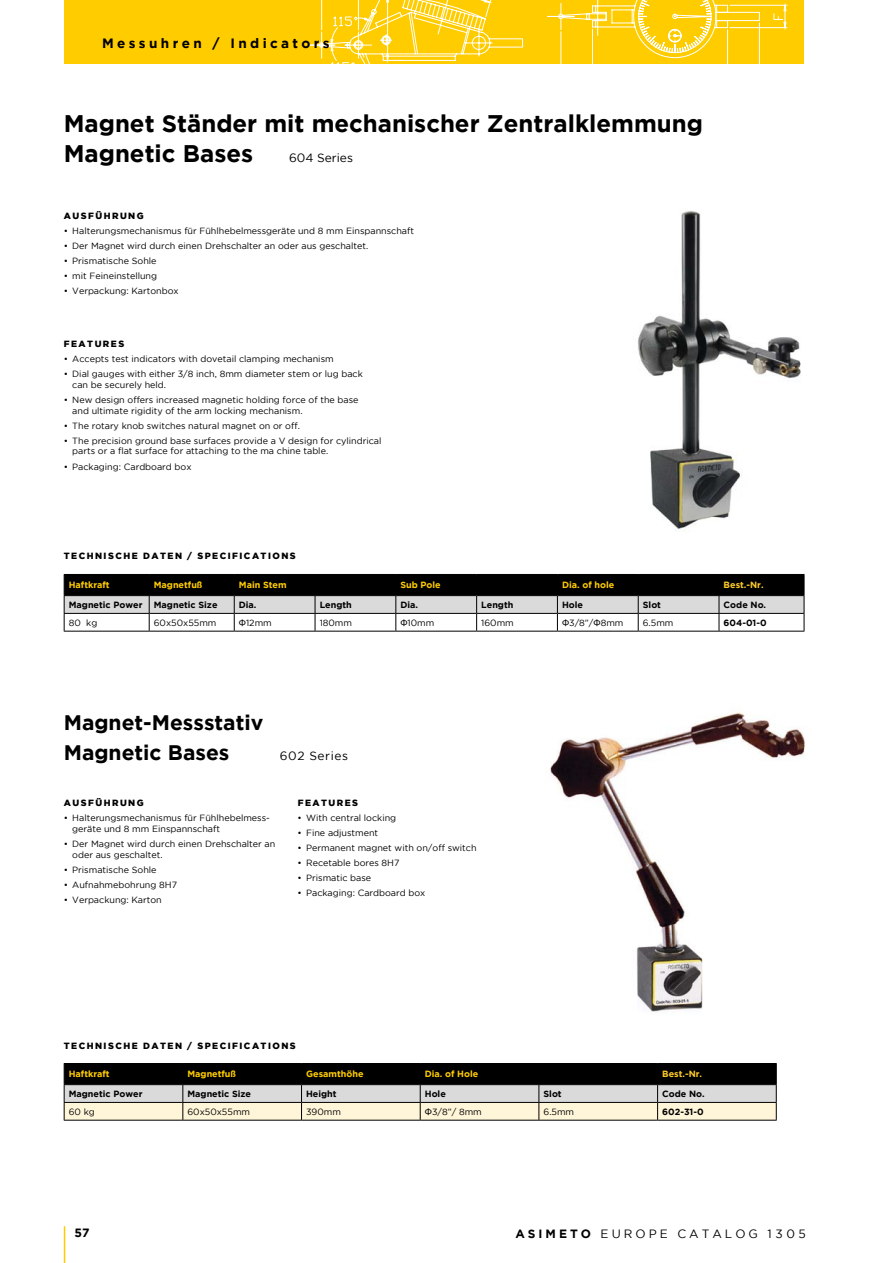
<style>
.page{position:relative;width:893px;height:1263px;background:#fff}
.page>*{position:absolute;margin:0;border:0;box-sizing:border-box;transform-origin:0 0}
.t1{font:700 24px/30px "Gotham";color:#000}
.t2{font:700 21px/30px "Gotham";color:#000}
.t3{font:700 13.5px "Gotham";letter-spacing:.25em;color:#000}
.t4{font:12px "Gotham";letter-spacing:.25em;color:#000}
.t5{font:12px "Gotham";color:#000}
.t6{font:12px "Gotham";letter-spacing:.05em;color:#000}
.t7{font:700 12px "Gotham";color:#000}
.t8{font:9px/10.8px "Gotham";color:#000}
.t9{font:700 9px "Gotham";color:#000}
.t10{font:900 9px "Gotham";letter-spacing:.165em;color:#000}
.t11{font:700 9px "Gotham";color:#fc0}
.t12{font:700 9px "Gotham";color:#fecb27}
.s1{font-family:"Arial"}
.s2{font-weight:700}
</style>
<div class="page">
<hr style="left:64px;top:1226px;width:1px;height:37px;background:#fc0">
<img style="left:550px;top:712px;width:255px;height:300px">
<hr style="left:64px;top:631px;width:85px;height:1px;background:#000">
<hr style="left:149px;top:631px;width:85px;height:1px;background:#000">
<hr style="left:234px;top:631px;width:81px;height:1px;background:#000">
<hr style="left:315px;top:631px;width:81px;height:1px;background:#000">
<hr style="left:396px;top:631px;width:81px;height:1px;background:#000">
<hr style="left:477px;top:631px;width:80px;height:1px;background:#000">
<hr style="left:557px;top:631px;width:81px;height:1px;background:#000">
<hr style="left:638px;top:631px;width:81px;height:1px;background:#000">
<hr style="left:719px;top:631px;width:85px;height:1px;background:#000">
<svg style="left:64px;top:574px;width:741px;height:57px"></svg>
<svg style="left:64px;top:1063px;width:713px;height:57px;background:#8a877e"></svg>
<hr style="left:64px;top:1120px;width:119px;height:1px;background:#000">
<hr style="left:183px;top:1120px;width:119px;height:1px;background:#000">
<hr style="left:302px;top:1120px;width:118px;height:1px;background:#000">
<hr style="left:420px;top:1120px;width:119px;height:1px;background:#000">
<hr style="left:539px;top:1120px;width:119px;height:1px;background:#000">
<hr style="left:658px;top:1120px;width:119px;height:1px;background:#000">
<div style="left:64px;top:0;width:740px;height:64px;background:#fc0"></div>
<svg style="left:308px;top:0;width:480px;height:64px"></svg>
<img style="left:637px;top:211px;width:164px;height:321px">
<h3 class="t3" style="left:102px;top:35px;width:229px">Messuhren / Indicators</h3>
<h1 class="t1" style="left:64px;top:108px;width:641px">Magnet Ständer mit mechanischer Zentralklemmung<br>Magnetic Bases</h1>
<h3 class="t5" style="left:289px;top:151px;width:65px">604 Series</h3>
<p class="t10" style="left:64px;top:211px;width:17px">AUSF</p>
<p class="t10" style="left:95px;top:211px;width:17px">ÜHRUN</p>
<p class="t10" style="left:137px;top:211px;width:8px">G</p>
<p class="t8" style="left:64px;top:226px;width:352px">• Halterungsmechanismus für Fühlhebelmessgeräte und 8 mm Einspannschaft</p>
<p class="t8" style="left:64px;top:241px;width:306px">• Der Magnet wird durch einen Drehschalter an oder aus geschaltet.</p>
<p class="t8" style="left:64px;top:256px;width:94px">• Prismatische Sohle</p>
<p class="t8" style="left:64px;top:271px;width:95px">• mit Feineinstellung</p>
<p class="t8" style="left:64px;top:286px;width:117px">• Verpackung: Kartonbox</p>
<p class="t10" style="left:64px;top:338px;width:16px">FEATURES</p>
<p class="t8" style="left:64px;top:353px;width:271px">• Accepts test indicators with dovetail clamping mechanism</p>
<p class="t8" style="left:72px;top:368px;width:292px;text-indent:-9px">• Dial gauges with either 3/8 inch, 8mm diameter stem or lug back can be securely held.</p>
<p class="t8" style="left:72px;top:394px;width:288px;text-indent:-9px">• New design offers increased magnetic holding force of the base and ultimate rigidity of the arm locking mechanism.</p>
<p class="t8" style="left:64px;top:420px;width:238px">• The rotary knob switches natural magnet on or off.</p>
<p class="t8" style="left:72px;top:435px;width:311px;text-indent:-9px">• The precision ground base surfaces provide a V design for cylindrical parts or a flat surface for attaching to the ma chine table.</p>
<p class="t8" style="left:64px;top:461px;width:129px">• Packaging: Cardboard box</p>
<p class="t10" style="left:64px;top:551px;width:233px">TECHNISCHE DATEN / SPECIFICATIONS</p>
<p class="t11" style="left:69px;top:580px;width:42px">Haftkraft</p>
<p class="t11" style="left:154px;top:580px;width:50px">Magnetfuß</p>
<p class="t11" style="left:239px;top:580px;width:49px">Main Stem</p>
<p class="t11" style="left:400px;top:580px;width:42px">Sub Pole</p>
<p class="t11" style="left:562px;top:580px;width:54px">Dia. of hole</p>
<p class="t12" style="left:724px;top:580px;width:41px">Best.-Nr.</p>
<p class="t9" style="left:69px;top:599px;width:75px">Magnetic Power</p>
<p class="t9" style="left:154px;top:599px;width:65px">Magnetic Size</p>
<p class="t9" style="left:239px;top:599px;width:19px">Dia.</p>
<p class="t9" style="left:320px;top:599px;width:34px">Length</p>
<p class="t9" style="left:400px;top:599px;width:19px">Dia.</p>
<p class="t9" style="left:481px;top:599px;width:34px">Length</p>
<p class="t9" style="left:562px;top:599px;width:23px">Hole</p>
<p class="t9" style="left:643px;top:599px;width:20px">Slot</p>
<p class="t9" style="left:724px;top:599px;width:44px">Code No.</p>
<p class="t8" style="left:69px;top:617px;width:30px">80 kg</p>
<p class="t8" style="left:154px;top:617px;width:64px">60x50x55mm</p>
<p class="t8" style="left:239px;top:617px;width:34px"><span class="s1">Φ</span>12mm</p>
<p class="t8" style="left:320px;top:617px;width:34px">180mm</p>
<p class="t8" style="left:400px;top:617px;width:35px"><span class="s1">Φ</span>10mm</p>
<p class="t8" style="left:481px;top:617px;width:34px">160mm</p>
<p class="t8" style="left:562px;top:617px;width:63px"><span class="s1">Φ</span>3/8”/<span class="s1">Φ</span>8mm</p>
<p class="t8" style="left:643px;top:617px;width:32px">6.5mm</p>
<p class="t9" style="left:724px;top:617px;width:45px">604-01-0</p>
<h2 class="t2" style="left:64px;top:707px;width:201px">Magnet-Messstativ<br>Magnetic Bases</h2>
<h3 class="t6" style="left:280px;top:749px;width:70px">602 Series</h3>
<p class="t10" style="left:64px;top:798px;width:17px">AUSF</p>
<p class="t10" style="left:95px;top:798px;width:17px">ÜHRUN</p>
<p class="t10" style="left:137px;top:798px;width:8px">G</p>
<p class="t8" style="left:72px;top:812px;width:199px;text-indent:-9px">• Halterungsmechanismus für Fühlhebelmess&shy;geräte und 8 mm Einspannschaft</p>
<p class="t8" style="left:72px;top:838px;width:205px;text-indent:-9px">• Der Magnet wird durch einen Drehschalter an oder aus geschaltet.</p>
<p class="t8" style="left:64px;top:864px;width:94px">• Prismatische Sohle</p>
<p class="t8" style="left:64px;top:879px;width:115px">• Aufnahmebohrung 8H7</p>
<p class="t8" style="left:64px;top:894px;width:100px">• Verpackung: Karton</p>
<p class="t10" style="left:298px;top:798px;width:16px">FEATURES</p>
<p class="t8" style="left:298px;top:812px;width:100px">• With central locking</p>
<p class="t8" style="left:298px;top:827px;width:82px">• Fine adjustment</p>
<p class="t8" style="left:298px;top:842px;width:180px">• Permanent magnet with on/off switch</p>
<p class="t8" style="left:298px;top:857px;width:103px">• Recetable bores 8H7</p>
<p class="t8" style="left:298px;top:873px;width:75px">• Prismatic base</p>
<p class="t8" style="left:298px;top:888px;width:129px">• Packaging: Cardboard box</p>
<p class="t10" style="left:64px;top:1040px;width:233px">TECHNISCHE DATEN / SPECIFICATIONS</p>
<p class="t11" style="left:69px;top:1069px;width:42px">Haftkraft</p>
<p class="t11" style="left:187px;top:1069px;width:50px">Magnetfuß</p>
<p class="t11" style="left:306px;top:1069px;width:59px">Gesamthöhe</p>
<p class="t11" style="left:425px;top:1069px;width:55px">Dia. of Hole</p>
<p class="t12" style="left:662px;top:1069px;width:41px">Best.-Nr.</p>
<p class="t9" style="left:69px;top:1088px;width:75px">Magnetic Power</p>
<p class="t9" style="left:187px;top:1088px;width:65px">Magnetic Size</p>
<p class="t9" style="left:306px;top:1088px;width:32px">Height</p>
<p class="t9" style="left:425px;top:1088px;width:23px">Hole</p>
<p class="t9" style="left:543px;top:1088px;width:20px">Slot</p>
<p class="t9" style="left:662px;top:1088px;width:44px">Code No.</p>
<p class="t8" style="left:69px;top:1106px;width:28px">60 kg</p>
<p class="t8" style="left:187px;top:1106px;width:64px">60x50x55mm</p>
<p class="t8" style="left:306px;top:1106px;width:36px">390mm</p>
<p class="t8" style="left:425px;top:1106px;width:59px"><span class="s1">Φ</span>3/8”/ 8mm</p>
<p class="t8" style="left:543px;top:1106px;width:32px">6.5mm</p>
<p class="t9" style="left:662px;top:1106px;width:43px">602-31-0</p>
<h3 class="t7" style="left:75px;top:1225px;width:16px">57</h3>
<h3 class="t4" style="left:515px;top:1227px;width:292px"><span class="s2">ASIMETO</span> EUROPE CATALOG 1305</h3>
</div>
